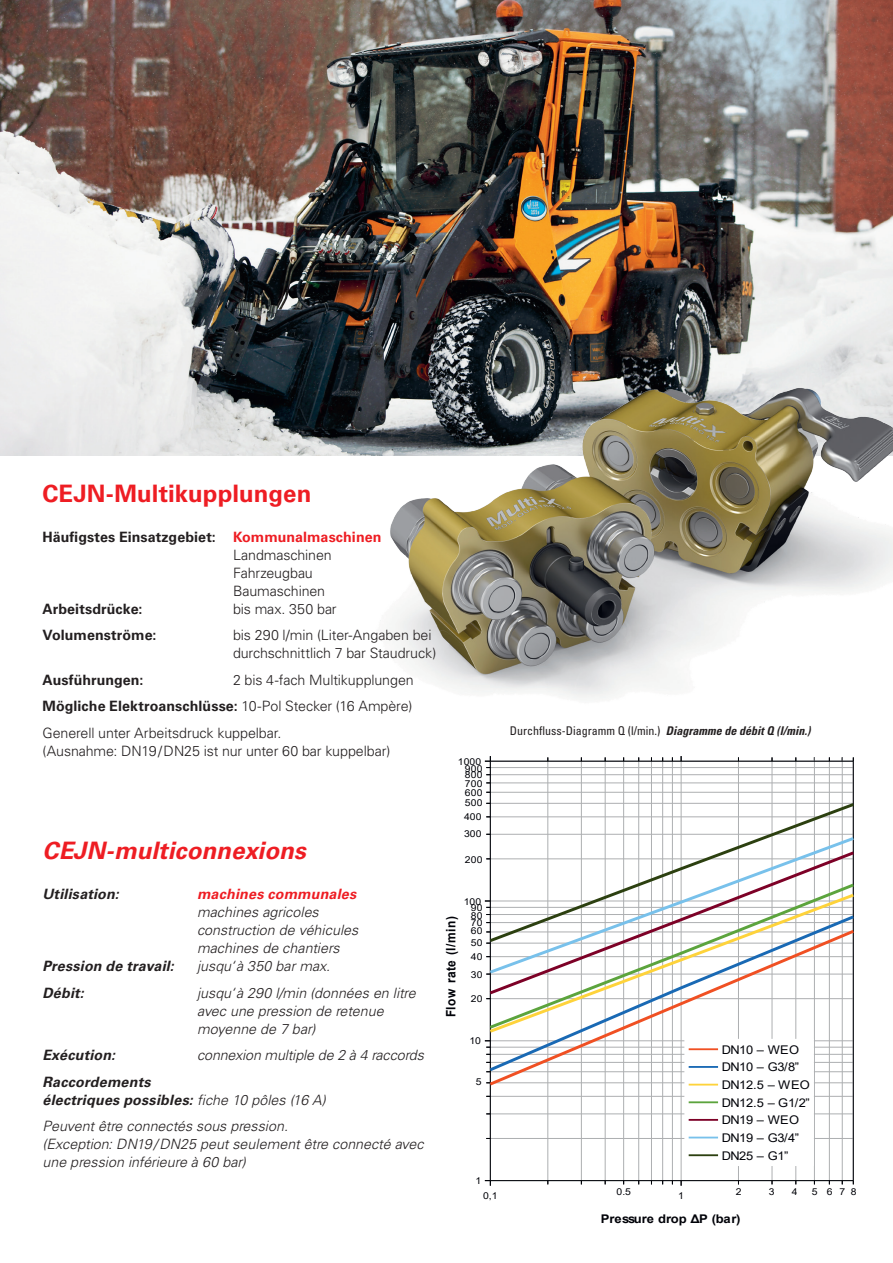
<style>
.page{position:relative;width:893px;height:1263px;background:#fff}
.page>*{position:absolute;margin:0;border:0;box-sizing:border-box;transform-origin:0 0}
.t1{font:700 24px "Univers LT Std";color:#ee1d23}
.t2{font:italic 700 24px "Univers LT Std";color:#ee1d23}
.t3{font:italic 300 14.25px/18px "Univers LT Std";color:#231f20}
.t4{font:300 14.25px/18px "Univers LT Std";letter-spacing:-.01em;color:#231f20}
.t5{font:700 14.25px "Univers LT Std";letter-spacing:.005em;color:#231f20}
.t6{font:italic 700 14.25px/18px "Univers LT Std";letter-spacing:.015em;color:#231f20}
.t7{font:700 13.05px "Arial";letter-spacing:.045em;color:#000208;scale:.92 1}
.t8{font:12px/17.7px "Arial";letter-spacing:-.015em;color:#000208;scale:1.08 1}
.t9{font:condensed 12px "Univers LT Pro";color:#231f20}
.t10{font:700 12px "Arial";letter-spacing:-.015em;color:#000208;scale:1.09 1}
.t11{font:9.45px/15.1px "Arial";letter-spacing:.005em;color:#000208;scale:1.1 1}
.s1{color:#ee1d23}
.s2{font-weight:300}
.s3{font-weight:700;color:#ee1d23}
.s4{font-weight:700;font-style:italic}
</style>
<div class="page">
<img style="left:0;top:0;width:893px;height:455px">
<img style="left:370px;top:380px;width:523px;height:318px">
<svg style="left:491px;top:760px;width:362px;height:420px"></svg>
<hr style="left:681px;top:761px;width:1px;height:419px;background:#adafb1">
<hr style="left:548px;top:761px;width:1px;height:419px;background:#adafb1">
<hr style="left:581px;top:761px;width:1px;height:419px;background:#adafb1">
<hr style="left:605px;top:761px;width:1px;height:419px;background:#adafb1">
<hr style="left:623px;top:761px;width:1px;height:419px;background:#adafb1">
<hr style="left:638px;top:761px;width:1px;height:419px;background:#adafb1">
<hr style="left:651px;top:761px;width:1px;height:419px;background:#adafb1">
<hr style="left:662px;top:761px;width:1px;height:419px;background:#adafb1">
<hr style="left:672px;top:761px;width:1px;height:419px;background:#adafb1">
<hr style="left:738px;top:761px;width:1px;height:419px;background:#adafb1">
<hr style="left:772px;top:761px;width:1px;height:419px;background:#adafb1">
<hr style="left:796px;top:761px;width:1px;height:419px;background:#adafb1">
<hr style="left:814px;top:761px;width:1px;height:419px;background:#adafb1">
<hr style="left:829px;top:761px;width:1px;height:419px;background:#adafb1">
<hr style="left:842px;top:761px;width:1px;height:419px;background:#adafb1">
<hr style="left:490px;top:1138px;width:363px;height:1px;background:#adafb1">
<hr style="left:490px;top:1113px;width:363px;height:1px;background:#adafb1">
<hr style="left:490px;top:1096px;width:363px;height:1px;background:#adafb1">
<hr style="left:490px;top:792px;width:363px;height:1px;background:#adafb1">
<hr style="left:490px;top:783px;width:363px;height:1px;background:#adafb1">
<hr style="left:490px;top:774px;width:363px;height:1px;background:#adafb1">
<hr style="left:490px;top:767px;width:363px;height:1px;background:#adafb1">
<hr style="left:490px;top:1180px;width:363px;height:1px;background:#000208">
<hr style="left:490px;top:761px;width:363px;height:1px;background:#000208">
<svg style="left:485px;top:1180px;width:6px;height:6px"></svg>
<svg style="left:485px;top:756px;width:6px;height:12px"></svg>
<hr style="left:490px;top:761px;width:1px;height:419px;background:#000208">
<hr style="left:853px;top:761px;width:1px;height:419px;background:#000208">
<svg style="left:487px;top:801px;width:367px;height:34px"></svg>
<svg style="left:489px;top:835px;width:365px;height:14px"></svg>
<svg style="left:486px;top:849px;width:368px;height:32px"></svg>
<svg style="left:486px;top:881px;width:368px;height:27px"></svg>
<svg style="left:487px;top:891px;width:367px;height:22px"></svg>
<svg style="left:486px;top:913px;width:368px;height:14px"></svg>
<svg style="left:486px;top:927px;width:368px;height:161px"></svg>
<svg style="left:684px;top:1039px;width:130px;height:127px"></svg>
<hr style="left:689px;top:1101px;width:29px;height:2px;background:#5ca43d">
<hr style="left:689px;top:1119px;width:29px;height:2px;background:#7d0127">
<hr style="left:689px;top:1136px;width:29px;height:2px;background:#78c1eb">
<hr style="left:689px;top:1154px;width:29px;height:2px;background:#2c4010">
<p class="t1" style="left:43px;top:480px;width:270px">CEJN-Multikupplungen</p>
<p class="t5" style="left:43px;top:528px;width:340px">Häufigstes Einsatzgebiet: <span class="s1">Kommunalmaschinen</span></p>
<p class="t4" style="left:233px;top:546px;width:100px">Landmaschinen</p>
<p class="t4" style="left:233px;top:564px;width:81px">Fahrzeugbau</p>
<p class="t4" style="left:233px;top:582px;width:94px">Baumaschinen</p>
<p class="t5" style="left:43px;top:600px;width:101px">Arbeitsdrücke:</p>
<p class="t4" style="left:233px;top:600px;width:105px">bis max. 350 bar</p>
<p class="t5" style="left:43px;top:627px;width:115px">Volumenströme:</p>
<p class="t4" style="left:233px;top:626px;width:205px">bis 290 l/min (Liter-Angaben bei durchschnittlich 7 bar Staudruck)</p>
<p class="t5" style="left:43px;top:671px;width:102px">Ausführungen:</p>
<p class="t4" style="left:233px;top:671px;width:182px">2 bis 4-fach Multikupplungen</p>
<p class="t5" style="left:43px;top:698px;width:371px">Mögliche Elektroanschlüsse: <span class="s2">10-Pol Stecker (16 Ampère)</span></p>
<p class="t4" style="left:43px;top:724px;width:349px">Generell unter Arbeitsdruck kuppelbar.<br>(Ausnahme: DN19/DN25 ist nur unter 60 bar kuppelbar)</p>
<p class="t2" style="left:43px;top:837px;width:265px">CEJN-multiconnexions</p>
<p class="t6" style="left:43px;top:885px;width:78px">Utilisation:</p>
<p class="t3" style="left:197px;top:885px;width:163px"><span class="s3">machines communales </span>machines agricoles construction de véhicules machines de chantiers</p>
<p class="t6" style="left:43px;top:957px;width:133px">Pression de travail:</p>
<p class="t3" style="left:197px;top:957px;width:135px">jusqu‘à 350 bar max.</p>
<p class="t6" style="left:43px;top:984px;width:43px">Débit:</p>
<p class="t3" style="left:197px;top:984px;width:220px">jusqu‘à 290 l/min (données en litre avec une pression de retenue moyenne de 7 bar)</p>
<p class="t6" style="left:43px;top:1046px;width:74px">Exécution:</p>
<p class="t3" style="left:197px;top:1046px;width:228px">connexion multiple de 2 à 4 raccords</p>
<p class="t6" style="left:43px;top:1073px;width:285px">Raccordements<br>électriques possibles: <span class="s2">fiche 10 pôles (16 A)</span></p>
<p class="t3" style="left:43px;top:1117px;width:383px">Peuvent être connectés sous pression.<br>(Exception: DN19/DN25 peut seulement être connecté avec une pression inférieure à 60 bar)</p>
<p class="t11" style="left:458px;top:755px;width:23px">1000</p>
<p class="t11" style="left:465px;top:761px;width:17px">900</p>
<p class="t11" style="left:465px;top:768px;width:17px">800</p>
<p class="t11" style="left:465px;top:776px;width:17px">700</p>
<p class="t11" style="left:465px;top:786px;width:17px">600</p>
<p class="t11" style="left:465px;top:796px;width:17px">500</p>
<p class="t11" style="left:464px;top:810px;width:17px">400</p>
<p class="t11" style="left:464px;top:827px;width:17px">300</p>
<p class="t11" style="left:465px;top:853px;width:17px">200</p>
<p class="t11" style="left:464px;top:894px;width:17px">100</p>
<p class="t11" style="left:471px;top:901px;width:12px">90<br>70</p>
<p class="t11" style="left:471px;top:936px;width:12px">50</p>
<p class="t11" style="left:471px;top:968px;width:12px">30</p>
<p class="t11" style="left:471px;top:908px;width:12px">80</p>
<p class="t7" style="left:446px;top:1017px;width:112px;rotate:-90deg">Flow rate (l/min)</p>
<p class="t11" style="left:471px;top:924px;width:12px">60</p>
<p class="t11" style="left:471px;top:950px;width:12px">40</p>
<p class="t11" style="left:471px;top:992px;width:12px">20</p>
<p class="t11" style="left:469px;top:1034px;width:12px">10</p>
<p class="t11" style="left:476px;top:1075px;width:7px">5</p>
<p class="t11" style="left:475px;top:1174px;width:7px">1</p>
<p class="t9" style="left:510px;top:723px;width:302px">Durchfluss-Diagramm Q (l/min.) <span class="s4">Diagramme de débit Q (l/min.)</span></p>
<p class="t8" style="left:722px;top:1042px;width:83px">DN10 – WEO<br>DN10 – G3/8”<br>DN12.5 – WEO<br>DN12.5 – G1/2”<br>DN19 – WEO<br>DN19 – G3/4”<br>DN25 – G1”</p>
<p class="t11" style="left:616px;top:1185px;width:15px">0.5</p>
<p class="t11" style="left:736px;top:1185px;width:7px">2</p>
<p class="t11" style="left:769px;top:1185px;width:7px">3</p>
<p class="t11" style="left:792px;top:1185px;width:7px">4</p>
<p class="t11" style="left:812px;top:1185px;width:42px">5 678</p>
<p class="t11" style="left:483px;top:1189px;width:15px">0,1</p>
<p class="t11" style="left:678px;top:1189px;width:7px">1</p>
<p class="t10" style="left:601px;top:1214px;width:130px">Pressure drop ΔP (bar)</p>
</div>
